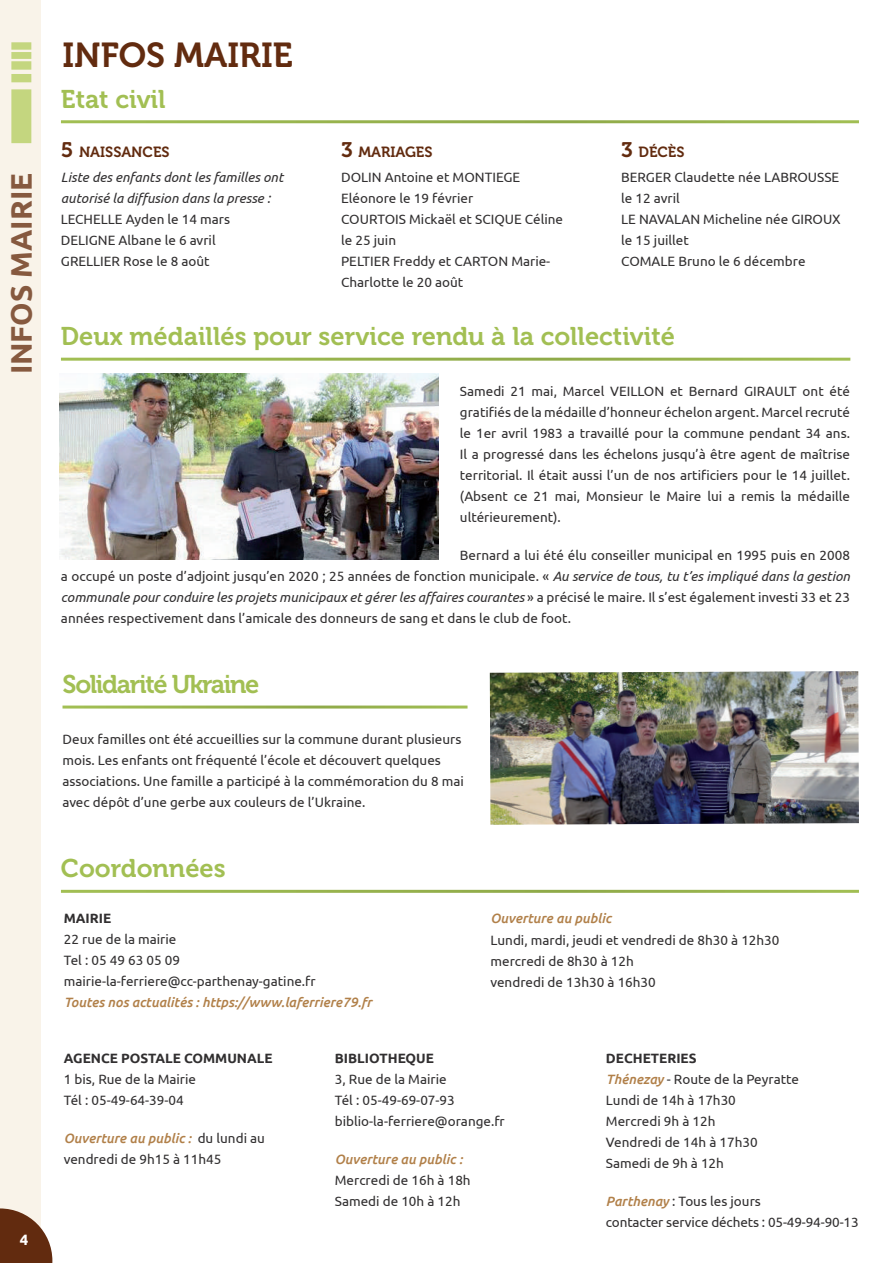
<style>
.page{position:relative;width:893px;height:1263px;background:#fff}
.page>*{position:absolute;margin:0;border:0;box-sizing:border-box;transform-origin:0 0}
.t1{font:34.5px "Museo 700";color:#622b0f}
.t2{font:700 29.7px "Ubuntu";color:#86593f}
.t3{font:25.5px "Museo 700";color:#a2bf53}
.t4{font:25.5px "Museo 700";letter-spacing:-.05em;color:#a2bf53}
.t5{font:700 15px "Ubuntu";color:#fff}
.t6{font:14.7px "Museo 700";color:#622b0f}
.t7{font:13.5px/21px "Ubuntu";color:#312f30}
.t8{font:italic 500 13.5px "Ubuntu";color:#b18049}
.t9{font:italic 13.5px/21px "Ubuntu";color:#312f30}
.t10{font:700 13.5px "Ubuntu";color:#312f30}
.s1{font-size:21px}
.s2{font-style:italic}
.s3{font-weight:500;font-style:italic;color:#b18049}
.s4{font-weight:700}
</style>
<div class="page">
<div style="left:0;top:0;width:41px;height:1263px;background:#f9f3e9"></div>
<svg style="left:0;top:1208px;width:52px;height:55px"></svg>
<svg style="left:11px;top:42px;width:20px;height:101px;background:#cddb91"></svg>
<img style="left:60px;top:373px;width:379px;height:186px">
<img style="left:490px;top:671px;width:369px;height:154px">
<h2 class="t2" style="left:3px;top:374px;width:203px;rotate:-90deg">INFOS MAIRIE</h2>
<p class="t5" style="left:20px;top:1230px;width:10px">4</p>
<h1 class="t1" style="left:63px;top:35px;width:232px">INFOS MAIRIE</h1>
<h3 class="t3" style="left:61px;top:85px;width:106px">Etat civil</h3>
<p class="t6" style="left:61px;top:144px;width:110px"><span class="s1">5</span> NAISSANCES</p>
<p class="t9" style="left:61px;top:167px;width:224px">Liste des enfants dont les familles ont autorisé la diffusion dans la presse :</p>
<p class="t7" style="left:61px;top:209px;width:171px">LECHELLE Ayden le 14 mars<br>DELIGNE Albane le 6 avril<br>GRELLIER Rose le 8 août</p>
<p class="t6" style="left:341px;top:144px;width:93px"><span class="s1">3</span> MARIAGES</p>
<p class="t7" style="left:341px;top:167px;width:223px">DOLIN Antoine et MONTIEGE<br>Eléonore le 19 février<br>COURTOIS Mickaël et SCIQUE Céline le 25 juin<br>PELTIER Freddy et CARTON Marie-<br>Charlotte le 20 août</p>
<p class="t6" style="left:621px;top:144px;width:65px"><span class="s1">3</span> DÉCÈS</p>
<p class="t7" style="left:621px;top:167px;width:221px">BERGER Claudette née LABROUSSE le 12 avril<br>LE NAVALAN Micheline née GIROUX le 15 juillet<br>COMALE Bruno le 6 décembre</p>
<h3 class="t3" style="left:61px;top:322px;width:615px">Deux médaillés pour service rendu à la collectivité</h3>
<p class="t7" style="left:460px;top:380px;width:392px;text-align:justify">Samedi 21 mai, Marcel VEILLON et Bernard GIRAULT ont été gratifiés de la médaille d’honneur échelon argent. Marcel recruté le 1er avril 1983 a travaillé pour la commune pendant 34 ans.<br>Il a progressé dans les échelons jusqu’à être agent de maîtrise territorial. Il était aussi l’un de nos artificiers pour le 14 juillet. (Absent ce 21 mai, Monsieur le Maire lui a remis la médaille ultérieurement).</p>
<p class="t7" style="left:61px;top:544px;width:790px;text-align:justify;text-indent:399px">Bernard a lui été élu conseiller municipal en 1995 puis en 2008 a occupé un poste d’adjoint jusqu’en 2020 ; 25 années de fonction municipale. « <span class="s2">Au service de tous, tu t’es impliqué dans la gestion communale pour conduire les projets municipaux et gérer les affaires courantes</span> » a précisé le maire. Il s’est également investi 33 et 23 années respectivement dans l’amicale des donneurs de sang et dans le club de foot.</p>
<h3 class="t4" style="left:63px;top:670px;width:198px">Solidarité Ukraine</h3>
<p class="t7" style="left:63px;top:728px;width:403px">Deux familles ont été accueillies sur la commune durant plusieurs mois. Les enfants ont fréquenté l’école et découvert quelques associations. Une famille a participé à la commémoration du 8 mai avec dépôt d’une gerbe aux couleurs de l’Ukraine.</p>
<h3 class="t3" style="left:61px;top:854px;width:166px">Coordonnées</h3>
<p class="t10" style="left:64px;top:910px;width:49px">MAIRIE</p>
<p class="t7" style="left:64px;top:929px;width:253px">22 rue de la mairie<br>Tel : 05 49 63 05 09 mairie-la-ferriere@cc-parthenay-gatine.fr</p>
<p class="t8" style="left:64px;top:994px;width:310px">Toutes nos actualités : https://www.laferriere79.fr</p>
<p class="t8" style="left:490px;top:910px;width:122px">Ouverture au public</p>
<p class="t7" style="left:490px;top:929px;width:290px">Lundi, mardi, jeudi et vendredi de 8h30 à 12h30 mercredi de 8h30 à 12h<br>vendredi de 13h30 à 16h30</p>
<p class="t10" style="left:64px;top:1050px;width:210px">AGENCE POSTALE COMMUNALE</p>
<p class="t7" style="left:64px;top:1069px;width:134px">1 bis, Rue de la Mairie<br>Tél : 05-49-64-39-04</p>
<p class="t7" style="left:64px;top:1128px;width:203px"><span class="s3">Ouverture au public :</span> du lundi au vendredi de 9h15 à 11h45</p>
<p class="t10" style="left:335px;top:1050px;width:101px">BIBLIOTHEQUE</p>
<p class="t7" style="left:335px;top:1069px;width:171px">3, Rue de la Mairie<br>Tél : 05-49-69-07-93 biblio-la-ferriere@orange.fr</p>
<p class="t8" style="left:335px;top:1151px;width:129px">Ouverture au public :</p>
<p class="t7" style="left:335px;top:1170px;width:137px">Mercredi de 16h à 18h<br>Samedi de 10h à 12h</p>
<p class="t7" style="left:606px;top:1048px;width:195px"><span class="s4">DECHETERIES<br></span><span class="s3">Thénezay</span> - Route de la Peyratte<br>Lundi de 14h à 17h30<br>Mercredi 9h à 12h<br>Vendredi de 14h à 17h30<br>Samedi de 9h à 12h</p>
<p class="t7" style="left:606px;top:1191px;width:254px"><span class="s3">Parthenay</span> : Tous les jours<br>contacter service déchets : 05-49-94-90-13</p>
</div>
